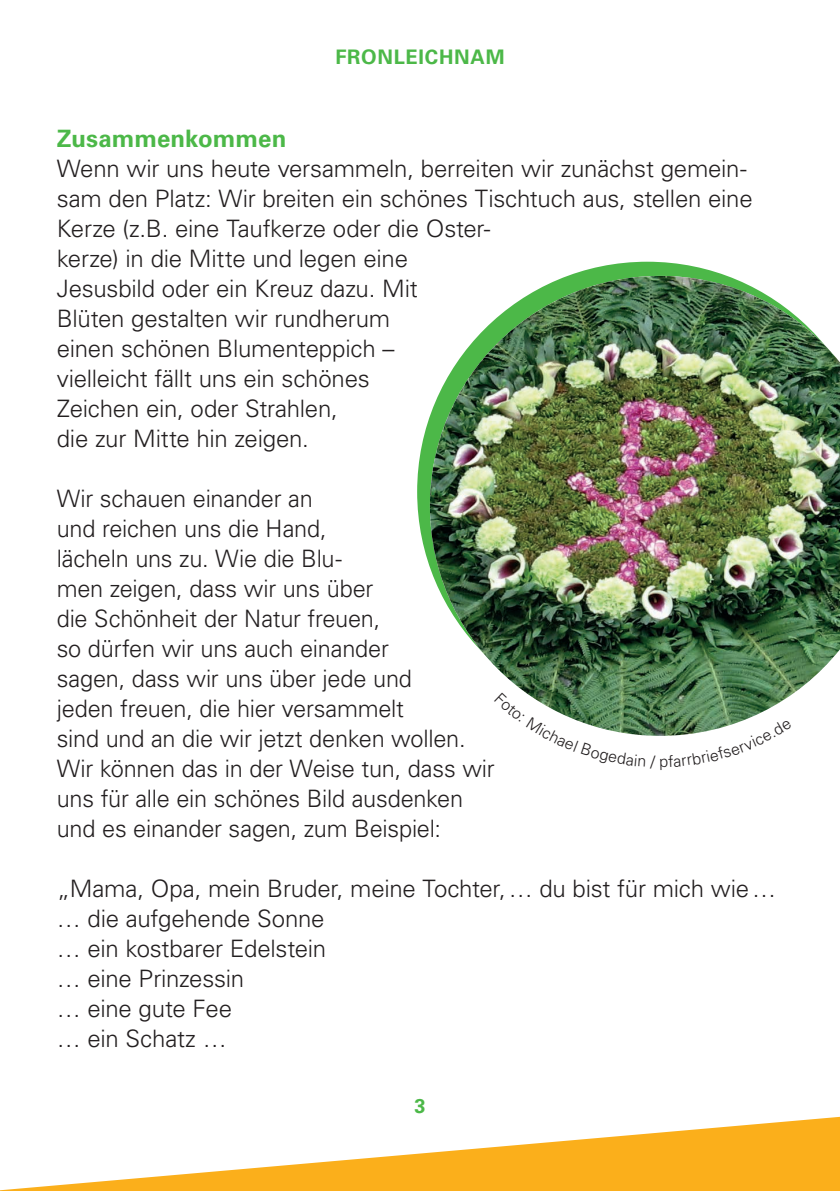
<style>
.page{position:relative;width:840px;height:1191px;background:#fff}
.page>*{position:absolute;margin:0;border:0;box-sizing:border-box;transform-origin:0 0}
.t1{font:300 24px/30px "Univers LT Std";letter-spacing:-.01em;color:#231f20}
.t2{font:700 24px "Univers LT Std";color:#4cb848}
.t3{font:700 20px "Univers LT Std";letter-spacing:.035em;color:#4cb848}
</style>
<div class="page">
<svg style="left:0;top:1117px;width:839px;height:74px"></svg>
<svg style="left:417px;top:262px;width:310px;height:303px"></svg>
<img style="left:429px;top:276px;width:410px;height:419px">
<svg style="left:494px;top:692px;width:297px;height:44px"></svg>
<p class="t3" style="left:335px;top:45px;width:171px">FRONLEICHNAM</p>
<p class="t2" style="left:57px;top:124px;width:231px">Zusammenkommen</p>
<p class="t1" style="left:57px;top:153px;width:697px">Wenn wir uns heute versammeln, berreiten wir zunächst gemein&shy;sam den Platz: Wir breiten ein schönes Tischtuch aus, stellen eine Kerze (z.B. eine Taufkerze oder die Oster-<br>kerze) in die Mitte und legen eine<br>Jesusbild oder ein Kreuz dazu. Mit<br>Blüten gestalten wir rundherum<br>einen schönen Blumenteppich –<br>vielleicht fällt uns ein schönes<br>Zeichen ein, oder Strahlen,<br>die zur Mitte hin zeigen.</p>
<p class="t1" style="left:57px;top:483px;width:439px">Wir schauen einander an<br>und reichen uns die Hand,<br>lächeln uns zu. Wie die Blu-<br>men zeigen, dass wir uns über<br>die Schönheit der Natur freuen,<br>so dürfen wir uns auch einander<br>sagen, dass wir uns über jede und<br>jeden freuen, die hier versammelt<br>sind und an die wir jetzt denken wollen.<br>Wir können das in der Weise tun, dass wir uns für alle ein schönes Bild ausdenken und es einander sagen, zum Beispiel:</p>
<p class="t1" style="left:57px;top:873px;width:720px">„Mama, Opa, mein Bruder, meine Tochter,… du bist für mich wie… … die aufgehende Sonne<br>… ein kostbarer Edelstein<br>… eine Prinzessin<br>… eine gute Fee<br>… ein Schatz …</p>
<p class="t3" style="left:414px;top:1094px;width:13px">3</p>
</div>
